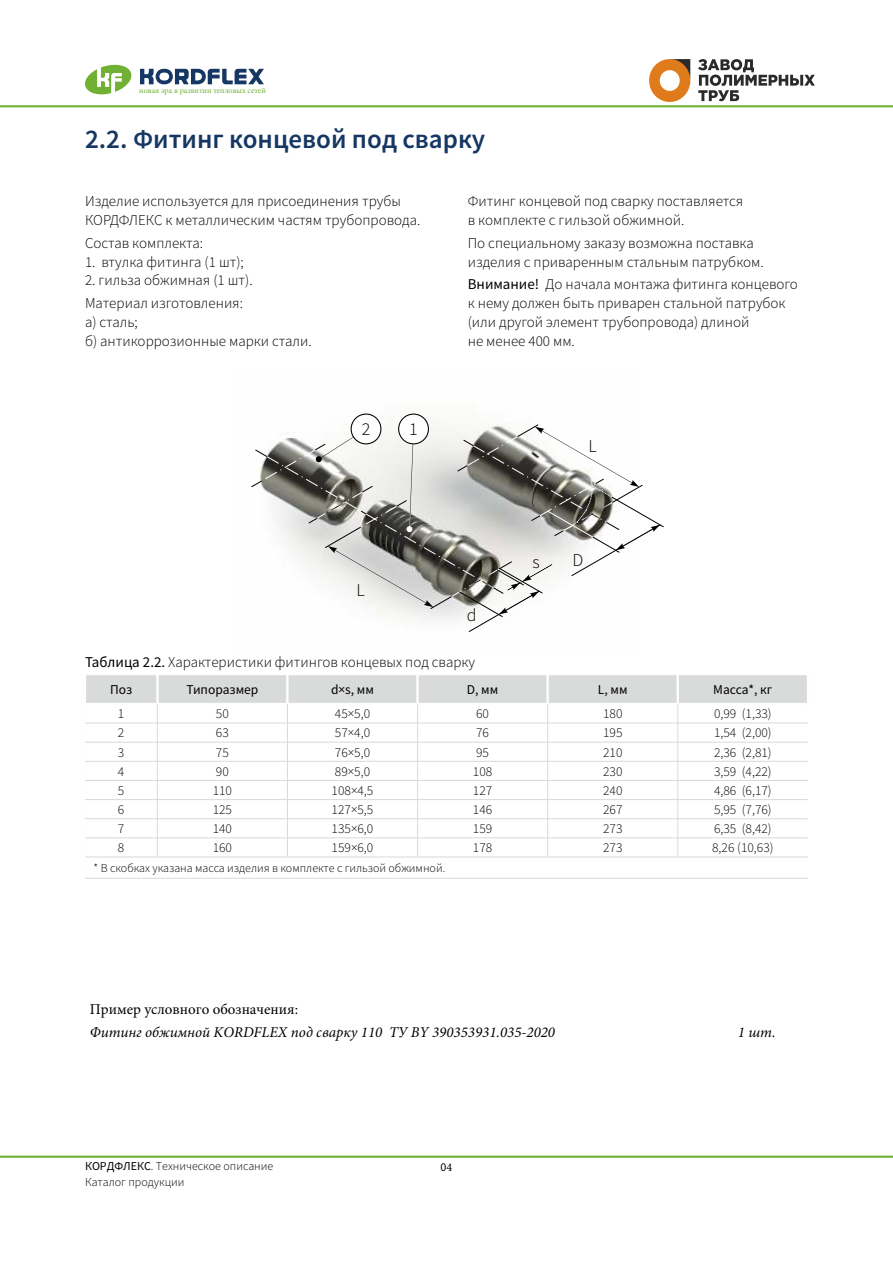
<style>
.page{position:relative;width:893px;height:1263px;background:#fff}
.page>*{position:absolute;margin:0;border:0;box-sizing:border-box;transform-origin:0 0}
.t1{font:600 27px "Source Sans Pro";color:#163763}
.t2{font:300 18px "Source Sans Pro";color:#000}
.t3{font:300 15px/18.9px "Source Sans Pro";color:#000}
.t4{font:italic 15px "Minion Pro";color:#000}
.t5{font:15px "Minion Pro";color:#000}
.t6{font:300 13.5px "Source Sans Pro";color:#000}
.t7{font:13.5px "Source Sans Pro";color:#000}
.t8{font:300 12px "Source Sans Pro";color:#000}
.t9{font:12px "Source Sans Pro";color:#000}
.t10{font:7.95px "Minion Pro";color:#70b133}
.s1{font-weight:400}
.s2{font-family:"Minion Pro"}
</style>
<div class="page">
<div style="left:351px;top:414px;width:30px;height:30px;background:#fefefe;border:1px solid #000;border-radius:50%"></div>
<div style="left:398px;top:414px;width:31px;height:30px;background:#fefefe;border:1px solid #000;border-radius:50%"></div>
<svg style="left:251px;top:424px;width:413px;height:208px"></svg>
<div style="left:157px;top:703px;width:131px;height:20px;border:1px solid #fefefe"></div>
<div style="left:157px;top:723px;width:131px;height:20px;border:1px solid #fefefe"></div>
<div style="left:157px;top:837px;width:131px;height:20px;border:1px solid #fefefe"></div>
<div style="left:156px;top:673px;width:133px;height:32px;background:#d9dada;border:2px solid #fefefe"></div>
<div style="left:287px;top:703px;width:131px;height:20px;border:1px solid #fefefe"></div>
<div style="left:287px;top:723px;width:131px;height:20px;border:1px solid #fefefe"></div>
<div style="left:287px;top:837px;width:131px;height:20px;border:1px solid #fefefe"></div>
<div style="left:286px;top:673px;width:133px;height:32px;background:#d9dada;border:2px solid #fefefe"></div>
<hr style="left:287px;top:704px;width:1px;height:153px;background:#d9dada">
<div style="left:417px;top:703px;width:131px;height:20px;border:1px solid #fefefe"></div>
<div style="left:417px;top:723px;width:131px;height:20px;border:1px solid #fefefe"></div>
<div style="left:417px;top:837px;width:131px;height:20px;border:1px solid #fefefe"></div>
<div style="left:416px;top:673px;width:133px;height:32px;background:#d9dada;border:2px solid #fefefe"></div>
<div style="left:547px;top:703px;width:131px;height:20px;border:1px solid #fefefe"></div>
<div style="left:547px;top:723px;width:131px;height:20px;border:1px solid #fefefe"></div>
<div style="left:547px;top:837px;width:131px;height:20px;border:1px solid #fefefe"></div>
<div style="left:547px;top:673px;width:132px;height:32px;background:#d9dada;border:2px solid #fefefe"></div>
<div style="left:677px;top:703px;width:131px;height:20px;border:1px solid #fefefe"></div>
<div style="left:677px;top:723px;width:131px;height:20px;border:1px solid #fefefe"></div>
<div style="left:677px;top:837px;width:131px;height:20px;border:1px solid #fefefe"></div>
<div style="left:677px;top:673px;width:132px;height:32px;background:#d9dada;border:2px solid #fefefe"></div>
<div style="left:85px;top:703px;width:73px;height:20px;border:1px solid #fefefe"></div>
<div style="left:85px;top:723px;width:73px;height:20px;border:1px solid #fefefe"></div>
<div style="left:85px;top:837px;width:73px;height:20px;border:1px solid #fefefe"></div>
<div style="left:84px;top:673px;width:74px;height:32px;background:#d9dada;border:2px solid #fefefe"></div>
<hr style="left:85px;top:723px;width:723px;height:1px;background:#d9dada">
<hr style="left:85px;top:742px;width:723px;height:1px;background:#d9dada">
<hr style="left:85px;top:761px;width:723px;height:1px;background:#d9dada">
<hr style="left:85px;top:780px;width:723px;height:1px;background:#d9dada">
<hr style="left:85px;top:799px;width:723px;height:1px;background:#d9dada">
<hr style="left:85px;top:818px;width:723px;height:1px;background:#d9dada">
<hr style="left:85px;top:837px;width:723px;height:1px;background:#d9dada">
<hr style="left:157px;top:704px;width:1px;height:153px;background:#d9dada">
<hr style="left:547px;top:704px;width:1px;height:153px;background:#d9dada">
<hr style="left:678px;top:704px;width:1px;height:153px;background:#d9dada">
<hr style="left:417px;top:704px;width:1px;height:153px;background:#d9dada">
<div style="left:85px;top:856px;width:723px;height:23px;border:1px solid #fefefe"></div>
<hr style="left:85px;top:856px;width:723px;height:1px;background:#d9dada">
<hr style="left:85px;top:878px;width:723px;height:1px;background:#d9dada">
<hr style="left:0;top:1155px;width:893px;height:3px;background:#70b133">
<hr style="left:0;top:105px;width:893px;height:2px;background:#70b133">
<svg style="left:140px;top:69px;width:124px;height:15px"></svg>
<svg style="left:85px;top:64px;width:47px;height:31px"></svg>
<img style="left:649px;top:60px;width:166px;height:41px">
<p class="t10" style="left:139px;top:85px;width:128px">новая эра в развитии тепловых сетей</p>
<h1 class="t1" style="left:85px;top:128px;width:402px">2.2. Фитинг концевой под сварку</h1>
<p class="t3" style="left:85px;top:193px;width:337px">Изделие используется для присоединения трубы<br>КОРДФЛЕКС к металлическим частям трубопровода.</p>
<p class="t3" style="left:85px;top:235px;width:120px">Состав комплекта:</p>
<p class="t3" style="left:85px;top:253px;width:160px">1. втулка фитинга (1 шт);</p>
<p class="t3" style="left:85px;top:270px;width:169px;line-height:22.6px">2. гильза обжимная (1 шт).<br>Материал изготовления:</p>
<p class="t3" style="left:85px;top:314px;width:228px">а) сталь;<br>б) антикоррозионные марки стали.</p>
<p class="t2" style="left:362px;top:422px;width:10px">2</p>
<p class="t2" style="left:409px;top:422px;width:10px">1</p>
<p class="t2" style="left:356px;top:582px;width:10px">L</p>
<p class="t3" style="left:468px;top:193px;width:277px">Фитинг концевой под сварку поставляется в комплекте с гильзой обжимной.</p>
<p class="t3" style="left:468px;top:235px;width:298px">По специальному заказу возможна поставка изделия с приваренным стальным патрубком.</p>
<p class="t3" style="left:468px;top:276px;width:332px"><span class="s1">Внимание!</span> До начала монтажа фитинга концевого к нему должен быть приварен стальной патрубок (или другой элемент трубопровода) длиной<br>не менее 400 мм.</p>
<p class="t2" style="left:467px;top:608px;width:11px">d</p>
<p class="t2" style="left:588px;top:439px;width:10px">L</p>
<p class="t2" style="left:532px;top:554px;width:9px">s</p>
<p class="t2" style="left:572px;top:553px;width:12px">D</p>
<p class="t3" style="left:85px;top:653px;width:391px"><span class="s1">Таблица 2.2.</span> Характеристики фитингов концевых под сварку</p>
<p class="t7" style="left:110px;top:684px;width:23px">Поз</p>
<p class="t6" style="left:118px;top:708px;width:8px">1</p>
<p class="t7" style="left:186px;top:684px;width:74px">Типоразмер</p>
<p class="t6" style="left:216px;top:708px;width:14px">50</p>
<p class="t7" style="left:331px;top:684px;width:45px">d×s, мм</p>
<p class="t6" style="left:335px;top:708px;width:37px">45×5,0</p>
<p class="t7" style="left:467px;top:684px;width:33px">D, мм</p>
<p class="t6" style="left:476px;top:708px;width:14px">60</p>
<p class="t7" style="left:598px;top:684px;width:31px">L, мм</p>
<p class="t6" style="left:603px;top:708px;width:21px">180</p>
<p class="t7" style="left:713px;top:684px;width:61px">Масса*, кг</p>
<p class="t6" style="left:714px;top:708px;width:59px">0,99 (1,33)</p>
<p class="t6" style="left:118px;top:727px;width:8px">2</p>
<p class="t6" style="left:118px;top:765px;width:8px">4</p>
<p class="t6" style="left:118px;top:746px;width:8px">3</p>
<p class="t6" style="left:216px;top:727px;width:14px">63</p>
<p class="t6" style="left:216px;top:765px;width:14px">90</p>
<p class="t6" style="left:216px;top:746px;width:14px">75</p>
<p class="t6" style="left:335px;top:727px;width:37px">57×4,0</p>
<p class="t6" style="left:335px;top:765px;width:37px">89×5,0</p>
<p class="t6" style="left:335px;top:746px;width:37px">76×5,0</p>
<p class="t6" style="left:476px;top:727px;width:14px">76</p>
<p class="t6" style="left:473px;top:765px;width:21px">108</p>
<p class="t6" style="left:476px;top:746px;width:14px">95</p>
<p class="t6" style="left:603px;top:727px;width:21px">195</p>
<p class="t6" style="left:603px;top:765px;width:21px">230</p>
<p class="t6" style="left:603px;top:746px;width:21px">210</p>
<p class="t6" style="left:714px;top:727px;width:59px">1,54 (2,00)</p>
<p class="t6" style="left:714px;top:765px;width:59px">3,59 (4,22)</p>
<p class="t6" style="left:714px;top:746px;width:59px">2,36 (2,81)</p>
<p class="t6" style="left:118px;top:785px;width:8px">5</p>
<p class="t6" style="left:213px;top:785px;width:21px">110</p>
<p class="t6" style="left:332px;top:785px;width:43px">108×4,5</p>
<p class="t6" style="left:473px;top:785px;width:21px">127</p>
<p class="t6" style="left:603px;top:785px;width:21px">240</p>
<p class="t6" style="left:714px;top:785px;width:59px">4,86 (6,17)</p>
<p class="t6" style="left:118px;top:804px;width:8px">6</p>
<p class="t6" style="left:213px;top:804px;width:21px">125</p>
<p class="t6" style="left:332px;top:804px;width:43px">127×5,5</p>
<p class="t6" style="left:473px;top:804px;width:21px">146</p>
<p class="t6" style="left:603px;top:804px;width:21px">267</p>
<p class="t6" style="left:714px;top:804px;width:59px">5,95 (7,76)</p>
<p class="t6" style="left:118px;top:823px;width:8px">7</p>
<p class="t6" style="left:213px;top:823px;width:21px">140</p>
<p class="t6" style="left:332px;top:823px;width:43px">135×6,0</p>
<p class="t6" style="left:473px;top:823px;width:21px">159</p>
<p class="t6" style="left:603px;top:823px;width:21px">273</p>
<p class="t6" style="left:714px;top:823px;width:59px">6,35 (8,42)</p>
<p class="t6" style="left:118px;top:842px;width:8px">8</p>
<p class="t6" style="left:213px;top:842px;width:21px">160</p>
<p class="t6" style="left:332px;top:842px;width:43px">159×6,0</p>
<p class="t6" style="left:473px;top:842px;width:21px">178</p>
<p class="t6" style="left:603px;top:842px;width:21px">273</p>
<p class="t6" style="left:712px;top:842px;width:63px">8,26 (10,63)</p>
<p class="t8" style="left:94px;top:863px;width:353px">* В скобках указана масса изделия в комплекте с гильзой обжимной.</p>
<p class="t5" style="left:90px;top:999px;width:210px">Пример условного обозначения:</p>
<p class="t4" style="left:90px;top:1022px;width:467px">Фитинг обжимной KORDFLEX под сварку 110 ТУ BY 390353931.035-2020</p>
<p class="t4" style="left:738px;top:1022px;width:39px">1 шт.</p>
<p class="t8" style="left:85px;top:1161px;width:190px"><span class="s1">КОРДФЛЕКС</span>. Техническое описание</p>
<p class="t9" style="left:440px;top:1161px;width:13px">0<span class="s2">4</span></p>
<p class="t8" style="left:85px;top:1177px;width:101px">Каталог продукции</p>
</div>
